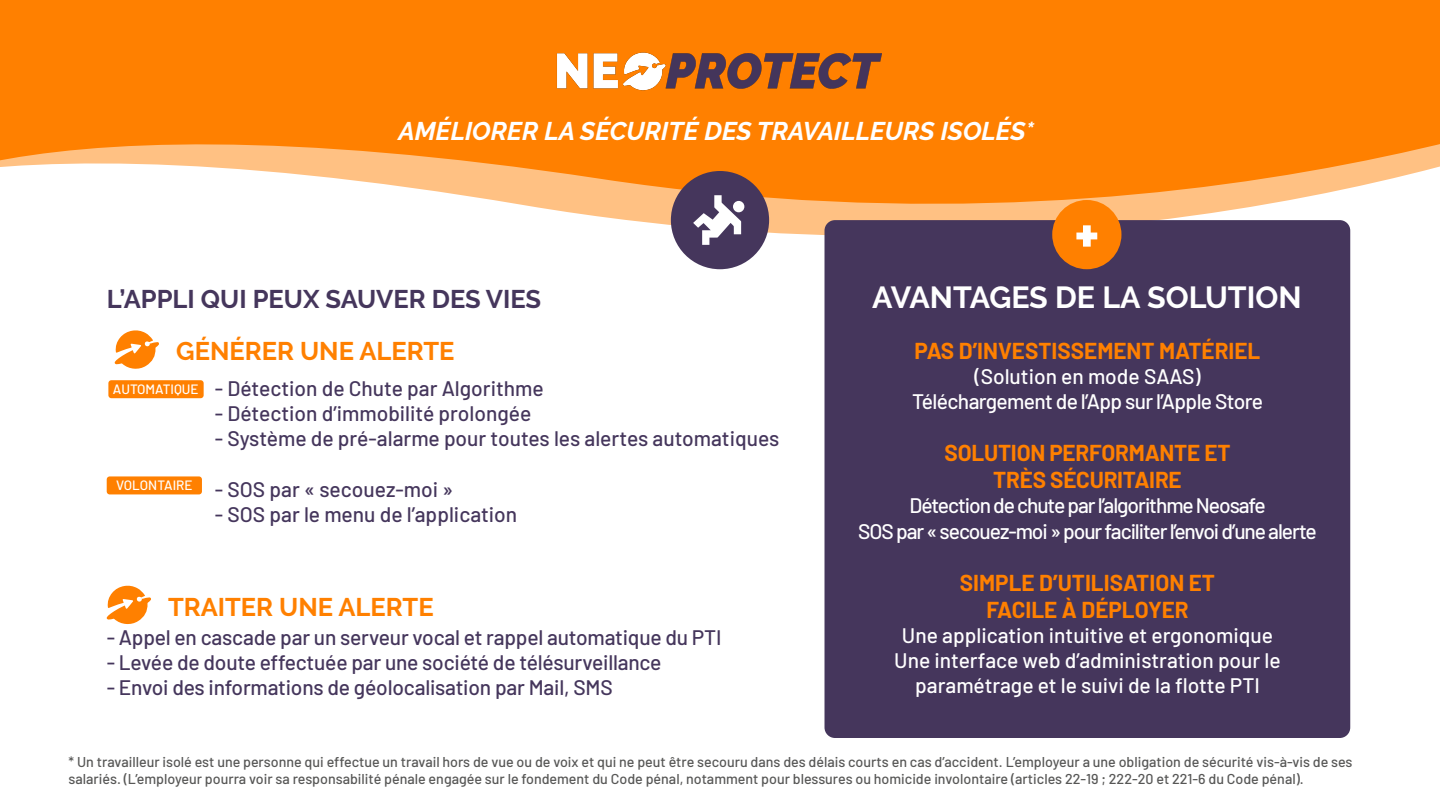
<style>
.page{position:relative;width:1440px;height:810px;background:#fff}
.page>*{position:absolute;margin:0;border:0;box-sizing:border-box;transform-origin:0 0}
.t1{font:700 63.75px "Raleway";color:#fff}
.t2{font:700 30.38px "Raleway";color:#fff}
.t3{font:italic 700 25.5px "Raleway";color:#fff}
.t4{font:700 25.5px "Raleway";color:#ff8000}
.t5{font:700 25.5px "Raleway";color:#45365c}
.t6{font:700 22.5px "Barlow";letter-spacing:-.005em;color:#ff8000}
.t7{font:500 21px "Barlow";letter-spacing:-.01em;color:#45365c}
.t8{font:500 21px/25.2px "Barlow";letter-spacing:-.015em;color:#fff;text-align:center}
.t9{font:500 21px "Barlow";letter-spacing:-.05em;color:#fff}
.t10{font:500 14.25px/17.1px "Barlow";color:#575756}
.t11{font:500 13.5px "Barlow";color:#fff}
</style>
<div class="page">
<svg style="left:0;top:0;width:1440px;height:284px;fill:#ff8000"></svg>
<div style="left:671px;top:171px;width:98px;height:98px;background:#45365c;border-radius:50%"></div>
<svg style="left:693px;top:195px;width:48px;height:50px"></svg>
<div style="left:733px;top:201px;width:11px;height:11px;background:#fff;border-radius:50%"></div>
<div style="left:825px;top:220px;width:525px;height:518px;background:#45365c;border-radius:10px"></div>
<div style="left:1052px;top:200px;width:69px;height:69px;background:#ff8000;border-radius:50%"></div>
<svg style="left:114px;top:330px;width:45px;height:39px"></svg>
<svg style="left:107px;top:585px;width:44px;height:39px"></svg>
<div style="left:108px;top:380px;width:96px;height:18px;background:#ff8000;border-radius:3px"></div>
<div style="left:107px;top:476px;width:95px;height:18px;background:#ff8000;border-radius:3px"></div>
<img style="left:554px;top:47px;width:327px;height:52px">
<p class="t3" style="left:398px;top:116px;width:637px">AMÉLIORER LA SÉCURITÉ DES TRAVAILLEURS ISOLÉS*</p>
<p class="t1" style="left:1073px;top:200px;width:28px">+</p>
<p class="t5" style="left:107px;top:285px;width:436px">L’APPLI QUI PEUX SAUVER DES VIES</p>
<p class="t4" style="left:176px;top:337px;width:280px">GÉNÉRER UNE ALERTE</p>
<p class="t11" style="left:113px;top:380px;width:87px">AUTOMATIQUE</p>
<p class="t11" style="left:116px;top:476px;width:78px">VOLONTAIRE</p>
<p class="t7" style="left:215px;top:373px;width:330px">- Détection de Chute par Algorithme</p>
<p class="t7" style="left:215px;top:398px;width:318px">- Détection d’immobilité prolongée</p>
<p class="t7" style="left:215px;top:423px;width:566px">- Système de pré-alarme pour toutes les alertes automatiques</p>
<p class="t7" style="left:215px;top:474px;width:240px">- SOS par « secouez-moi »</p>
<p class="t7" style="left:215px;top:499px;width:304px">- SOS par le menu de l’application</p>
<p class="t4" style="left:168px;top:592px;width:267px">TRAITER UNE ALERTE</p>
<p class="t7" style="left:107px;top:622px;width:616px">- Appel en cascade par un serveur vocal et rappel automatique du PTI</p>
<p class="t7" style="left:107px;top:647px;width:556px">- Levée de doute effectuée par une société de télésurveillance</p>
<p class="t7" style="left:107px;top:673px;width:507px">- Envoi des informations de géolocalisation par Mail, SMS</p>
<p class="t2" style="left:872px;top:280px;width:431px">AVANTAGES DE LA SOLUTION</p>
<p class="t6" style="left:915px;top:334px;width:347px">PAS D’INVESTISSEMENT MATÉRIEL</p>
<p class="t8" style="left:975px;top:362px;width:227px">(Solution en mode SAAS)</p>
<p class="t8" style="left:912px;top:387px;width:352px">Téléchargement de l’App sur l’Apple Store</p>
<p class="t6" style="left:945px;top:436px;width:287px">SOLUTION PERFORMANTE ET</p>
<p class="t6" style="left:993px;top:463px;width:190px">TRÈS SÉCURITAIRE</p>
<p class="t9" style="left:909px;top:491px;width:358px">Détection de chute par l’algorithme Neosafe</p>
<p class="t9" style="left:858px;top:516px;width:460px">SOS par « secouez-moi » pour faciliter l’envoi d’une alerte</p>
<p class="t6" style="left:960px;top:566px;width:257px">SIMPLE D’UTILISATION ET</p>
<p class="t6" style="left:986px;top:593px;width:204px">FACILE À DÉPLOYER</p>
<p class="t8" style="left:902px;top:621px;width:373px">Une application intuitive et ergonomique</p>
<p class="t8" style="left:894px;top:646px;width:388px">Une interface web d’administration pour le paramétrage et le suivi de la flotte PTI</p>
<p class="t10" style="left:69px;top:752px;width:1285px">* Un travailleur isolé est une personne qui effectue un travail hors de vue ou de voix et qui ne peut être secouru dans des délais courts en cas d’accident. L’employeur a une obligation de sécurité vis-à-vis de ses salariés. (L’employeur pourra voir sa responsabilité pénale engagée sur le fondement du Code pénal, notamment pour blessures ou homicide involontaire (articles 22-19 ; 222-20 et 221-6 du Code pénal).</p>
</div>
